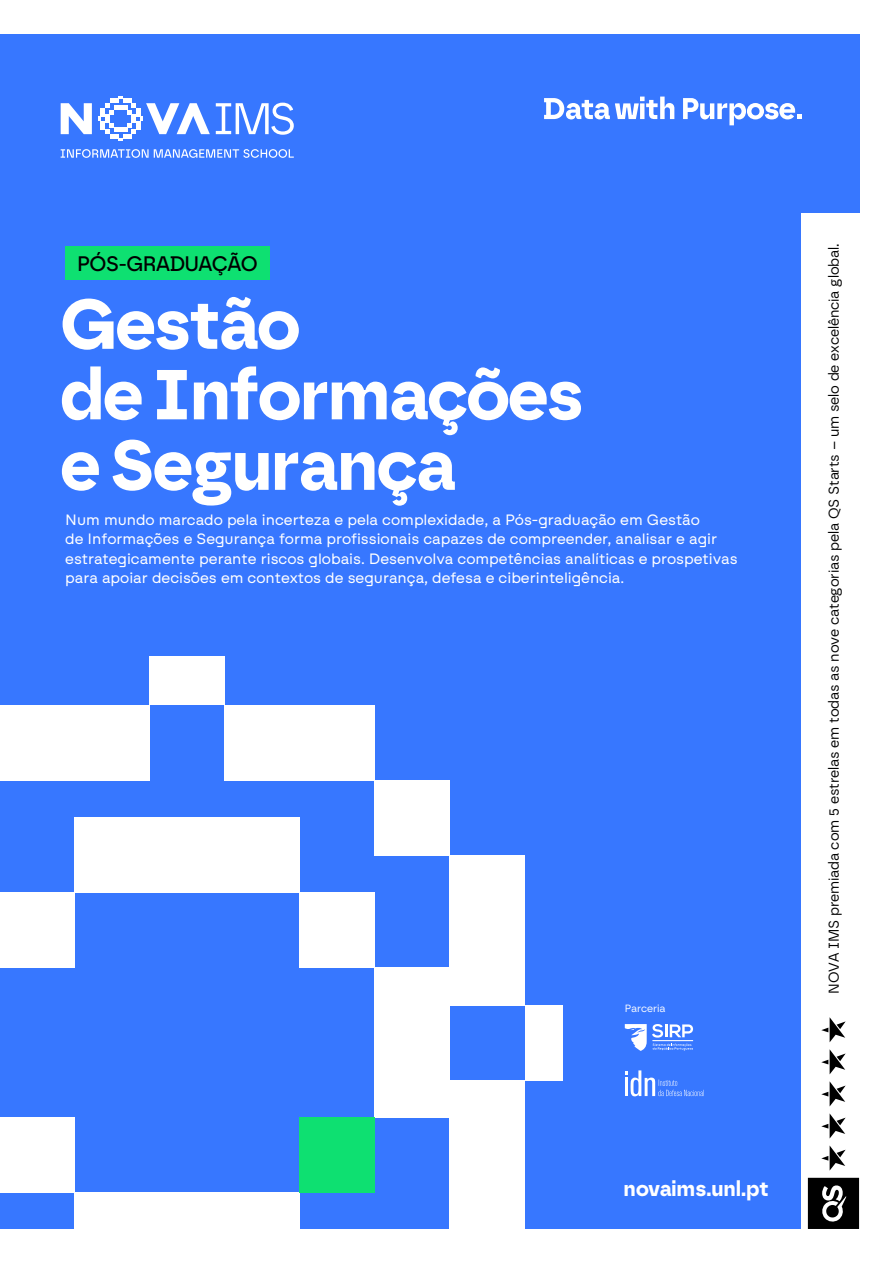
<style>
.page{position:relative;width:893px;height:1263px;background:#fff}
.page>*{position:absolute;margin:0;border:0;box-sizing:border-box;transform-origin:0 0}
.t1{font:700 70.5px/70.5px "Borna";letter-spacing:-.02em;color:#fff}
.t2{font:700 21px "Borna";color:#fff}
.t3{font:500 21px "Borna";letter-spacing:-.03em;color:#000}
.t4{font:15px/19.5px "Swiza";color:#fff}
.t5{font:14.25px "Borna";letter-spacing:-.01em;color:#000}
.t6{font:10.5px "Borna";letter-spacing:-.005em;color:#fff}
</style>
<div class="page">
<div style="left:0;top:34px;width:859px;height:1195px;background:#3777ff"></div>
<div style="left:225px;top:705px;width:150px;height:75px;background:#fff"></div>
<div style="left:0;top:705px;width:150px;height:75px;background:#fff"></div>
<div style="left:75px;top:817px;width:225px;height:76px;background:#fff"></div>
<div style="left:150px;top:657px;width:75px;height:48px;background:#fff"></div>
<div style="left:375px;top:968px;width:75px;height:150px;background:#fff"></div>
<div style="left:525px;top:1005px;width:37px;height:75px;background:#fff"></div>
<div style="left:450px;top:1080px;width:75px;height:150px;background:#fff"></div>
<div style="left:300px;top:893px;width:75px;height:75px;background:#fff"></div>
<div style="left:0;top:893px;width:75px;height:75px;background:#fff"></div>
<div style="left:450px;top:855px;width:75px;height:150px;background:#fff"></div>
<div style="left:375px;top:780px;width:75px;height:75px;background:#fff"></div>
<div style="left:75px;top:1193px;width:225px;height:70px;background:#fff"></div>
<div style="left:0;top:1118px;width:75px;height:75px;background:#fff"></div>
<div style="left:300px;top:1118px;width:75px;height:75px;background:#0ee071"></div>
<svg style="left:61px;top:103px;width:31px;height:31px"></svg>
<svg style="left:99px;top:97px;width:111px;height:44px"></svg>
<svg style="left:216px;top:103px;width:78px;height:32px"></svg>
<svg style="left:61px;top:149px;width:233px;height:9px"></svg>
<svg style="left:544px;top:97px;width:130px;height:22px"></svg>
<svg style="left:683px;top:98px;width:118px;height:27px"></svg>
<div style="left:801px;top:214px;width:71px;height:1036px;background:#fff"></div>
<svg style="left:808px;top:1178px;width:51px;height:51px;background:#272727"></svg>
<svg style="left:821px;top:1049px;width:25px;height:25px"></svg>
<svg style="left:821px;top:1113px;width:25px;height:25px"></svg>
<svg style="left:821px;top:1145px;width:25px;height:25px"></svg>
<svg style="left:821px;top:1081px;width:25px;height:25px"></svg>
<svg style="left:821px;top:1017px;width:25px;height:25px"></svg>
<div style="left:65px;top:247px;width:205px;height:33px;background:#0ee071"></div>
<svg style="left:625px;top:1024px;width:69px;height:27px"></svg>
<svg style="left:625px;top:1070px;width:79px;height:26px"></svg>
<h2 class="t3" style="left:77px;top:251px;width:182px">PÓS-GRADUAÇÃO</h2>
<h1 class="t1" style="left:60px;top:289px;width:524px">Gestão<br>de Informações e Segurança</h1>
<p class="t4" style="left:65px;top:510px;width:674px">Num mundo marcado pela incerteza e pela complexidade, a Pós-graduação em Gestão<br>de Informações e Segurança forma profissionais capazes de compreender, analisar e agir estrategicamente perante riscos globais. Desenvolva competências analíticas e prospetivas para apoiar decisões em contextos de segurança, defesa e ciberinteligência.</p>
<p class="t6" style="left:625px;top:1002px;width:42px">Parceria</p>
<p class="t5" style="left:825px;top:994px;width:751px;rotate:-90deg">NOVA IMS premiada com 5 estrelas em todas as nove categorias pela QS Starts – um selo de excelência global.</p>
<h2 class="t2" style="left:624px;top:1176px;width:147px">novaims.unl.pt</h2>
</div>
